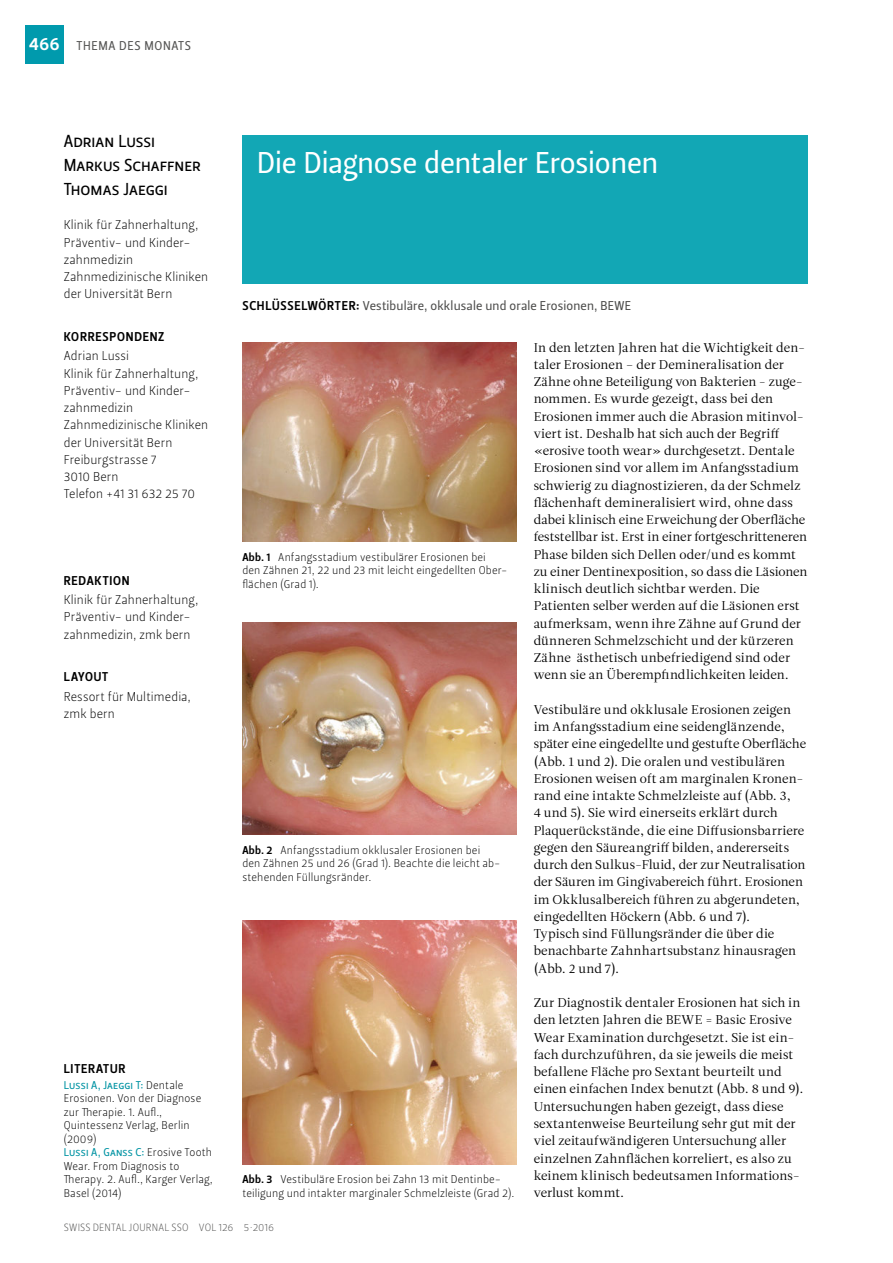
<style>
.page{position:relative;width:893px;height:1263px;background:#fff}
.page>*{position:absolute;margin:0;border:0;box-sizing:border-box;transform-origin:0 0}
.t1{font:30px "Leitura Sans Grot 2";letter-spacing:-.005em;color:#fff}
.t2{font:18px "Leitura Sans Grot 3";color:#fff}
.t3{font:17.25px/24px "Leitura Sans Grot 2";color:#000}
.t4{font:12.75px/17.2px "Leitura Roman 1";letter-spacing:.005em;color:#000}
.t5{font:12.75px/17.2px "Leitura Sans Grot 1";letter-spacing:.005em;color:#000}
.t6{font:12.75px "Leitura Sans Grot 2";letter-spacing:.01em;color:#4d4d4c}
.t7{font:12.75px "Leitura Sans Grot 3";letter-spacing:.06em;color:#000}
.t8{font:12.75px "Leitura Sans Grot 2";letter-spacing:.045em;color:#565655}
.t9{font:11.25px/13.5px "Leitura Sans Grot 1";letter-spacing:.01em;color:#000}
.t10{font:11.25px "Leitura Sans Grot 2";letter-spacing:.015em;color:#0093a3}
.t11{font:10.5px "Leitura Sans Grot 1";letter-spacing:.015em;color:#565655}
.s1{font-family:"Leitura Sans Grot 1";color:#000}
.s2{font-family:"Leitura Sans Grot 3";color:#000}
.s3{font-family:"Leitura Sans Grot 3"}
</style>
<div class="page">
<div style="left:26px;top:26px;width:38px;height:38px;background:#009aad"></div>
<div style="left:242px;top:135px;width:566px;height:148px;background:#12a7b5"></div>
<img style="left:242px;top:343px;width:275px;height:198px">
<img style="left:242px;top:622px;width:275px;height:213px">
<img style="left:242px;top:921px;width:275px;height:243px">
<h2 class="t2" style="left:29px;top:34px;width:32px">466</h2>
<p class="t8" style="left:77px;top:38px;width:116px">THEMA DES MONATS</p>
<h3 class="t3" style="left:64px;top:129px;width:138px">Adrian Lussi<br>Markus Schaffner<br>Thomas Jaeggi</h3>
<p class="t5" style="left:64px;top:216px;width:146px">Klinik für Zahnerhaltung,<br>Präventiv- und Kinder&shy;zahnmedizin<br>Zahnmedizinische Kliniken der Universität Bern</p>
<p class="t7" style="left:64px;top:329px;width:102px">KORRESPONDENZ</p>
<p class="t5" style="left:64px;top:348px;width:146px">Adrian Lussi<br>Klinik für Zahnerhaltung,<br>Präventiv- und Kinder&shy;zahnmedizin<br>Zahnmedizinische Kliniken der Universität Bern<br>Freiburgstrasse 7<br>3010 Bern<br>Telefon +41 31 632 25 70</p>
<p class="t7" style="left:64px;top:573px;width:67px">REDAKTION</p>
<p class="t5" style="left:64px;top:591px;width:136px">Klinik für Zahnerhaltung,<br>Präventiv- und Kinder&shy;zahnmedizin, zmk bern</p>
<p class="t7" style="left:64px;top:669px;width:46px">LAYOUT</p>
<p class="t5" style="left:64px;top:688px;width:129px">Ressort für Multimedia, zmk bern</p>
<p class="t7" style="left:64px;top:1061px;width:63px">LITERATUR</p>
<p class="t10" style="left:64px;top:1078px;width:121px">Lussi A, Jaeggi T: <span class="s1">Dentale</span></p>
<p class="t9" style="left:64px;top:1092px;width:139px">Erosionen. Von der Diagnose zur Therapie. 1. Aufl.,<br>Quintessenz Verlag, Berlin (2009)</p>
<p class="t10" style="left:64px;top:1146px;width:150px">Lussi A, Ganss C: <span class="s1">Erosive Tooth</span></p>
<p class="t9" style="left:64px;top:1159px;width:151px">Wear. From Diagnosis to<br>Therapy. 2. Aufl., Karger Verlag,<br>Basel (2014)</p>
<h1 class="t1" style="left:257px;top:145px;width:402px">Die Diagnose dentaler Erosionen</h1>
<p class="t6" style="left:242px;top:298px;width:390px"><span class="s2">SCHLÜSSELWÖRTER:</span> Vestibuläre, okklusale und orale Erosionen, BEWE</p>
<p class="t9" style="left:242px;top:550px;width:267px"><span class="s3">Abb. 1</span> Anfangsstadium vestibulärer Erosionen bei<br>den Zähnen 21, 22 und 23 mit leicht eingedellten Ober&shy;flächen (Grad 1).</p>
<p class="t9" style="left:242px;top:843px;width:260px"><span class="s3">Abb. 2</span> Anfangsstadium okklusaler Erosionen bei den Zähnen 25 und 26 (Grad 1). Beachte die leicht ab&shy;stehenden Füllungsränder.</p>
<p class="t9" style="left:242px;top:1173px;width:274px"><span class="s3">Abb. 3</span> Vestibuläre Erosion bei Zahn 13 mit Dentinbe&shy;teiligung und intakter marginaler Schmelzleiste (Grad 2).</p>
<p class="t4" style="left:534px;top:339px;width:275px">In den letzten Jahren hat die Wichtigkeit den&shy;taler Erosionen – der Demineralisation der Zähne ohne Beteiligung von Bakterien - zuge&shy;nommen. Es wurde gezeigt, dass bei den Erosionen immer auch die Abrasion mitinvol&shy;viert ist. Deshalb hat sich auch der Begriff «erosive tooth wear» durchgesetzt. Dentale Erosionen sind vor allem im Anfangsstadium schwierig zu diagnostizieren, da der Schmelz flächenhaft demineralisiert wird, ohne dass dabei klinisch eine Erweichung der Oberfläche feststellbar ist. Erst in einer fortgeschritteneren Phase bilden sich Dellen oder/und es kommt zu einer Dentinexposition, so dass die Läsionen klinisch deutlich sichtbar werden. Die Patienten selber werden auf die Läsionen erst aufmerksam, wenn ihre Zähne auf Grund der dünneren Schmelzschicht und der kürzeren Zähne ästhetisch unbefriedigend sind oder wenn sie an Überempfindlichkeiten leiden.</p>
<p class="t4" style="left:534px;top:701px;width:274px">Vestibuläre und okklusale Erosionen zeigen im Anfangsstadium eine seidenglänzende, später eine eingedellte und gestufte Oberfläche (Abb. 1 und 2). Die oralen und vestibulären Erosionen weisen oft am marginalen Kronen&shy;rand eine intakte Schmelzleiste auf (Abb. 3,<br>4 und 5). Sie wird einerseits erklärt durch Plaquerückstände, die eine Diffusionsbarriere gegen den Säureangriff bilden, andererseits durch den Sulkus-Fluid, der zur Neutralisation der Säuren im Gingivabereich führt. Erosionen im Okklusalbereich führen zu abgerundeten, eingedellten Höckern (Abb. 6 und 7).<br>Typisch sind Füllungsränder die über die benachbarte Zahnhartsubstanz hinausragen (Abb. 2 und 7).</p>
<p class="t4" style="left:534px;top:994px;width:271px">Zur Diagnostik dentaler Erosionen hat sich in den letzten Jahren die BEWE = Basic Erosive Wear Examination durchgesetzt. Sie ist ein&shy;fach durchzuführen, da sie jeweils die meist befallene Fläche pro Sextant beurteilt und einen einfachen Index benutzt (Abb. 8 und 9).<br>Untersuchungen haben gezeigt, dass diese sextantenweise Beurteilung sehr gut mit der viel zeitaufwändigeren Untersuchung aller einzelnen Zahnflächen korreliert, es also zu keinem klinisch bedeutsamen Informations&shy;verlust kommt.</p>
<p class="t11" style="left:64px;top:1222px;width:212px">SWISS DENTAL JOURNAL SSO VOL 126 5 2016</p>
</div>
